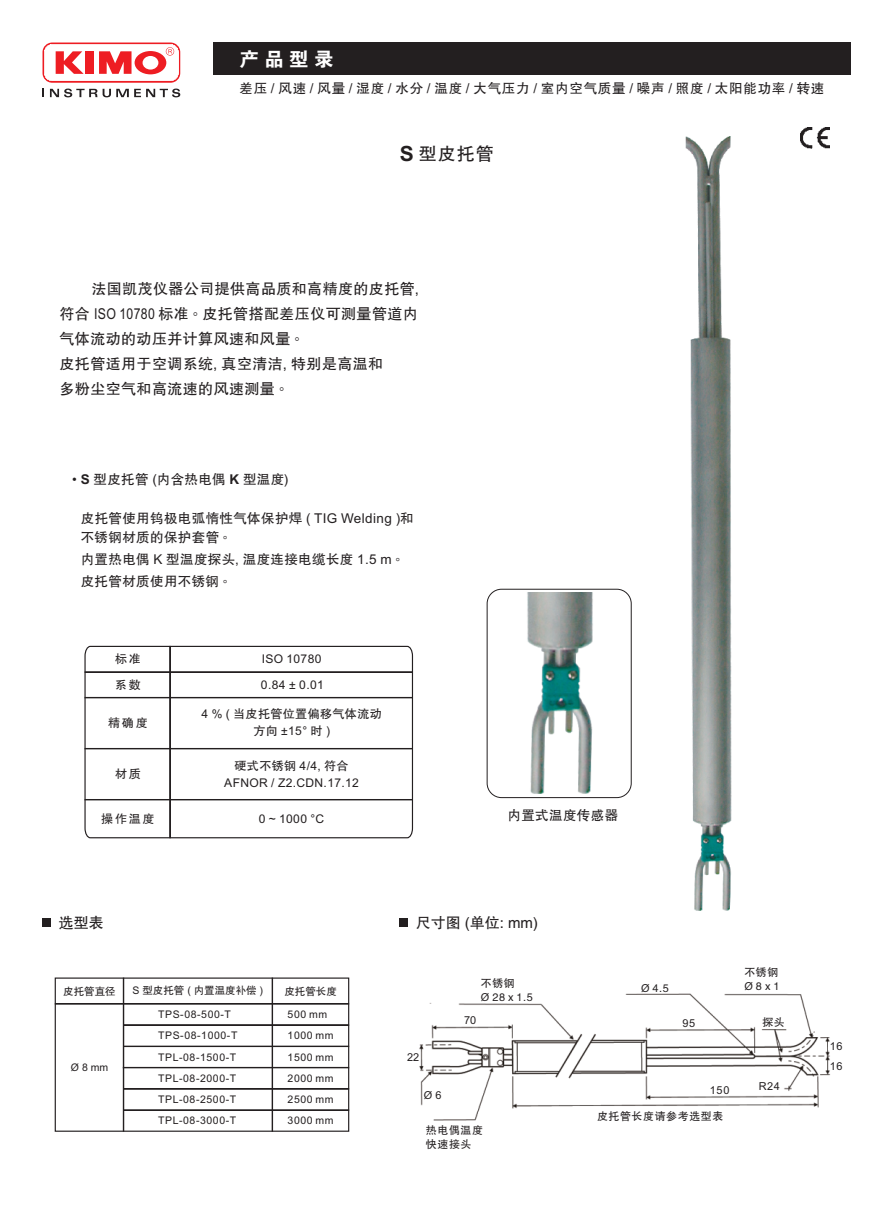
<style>
.page{position:relative;width:893px;height:1212px;background:#fff}
.page>*{position:absolute;margin:0;border:0;box-sizing:border-box;transform-origin:0 0}
.t1{font:19.5px "FZDHTJW GB1 0";color:#fff}
.t2{font:18px "FZHTJW GB1 0";color:#231f20}
.t3{font:15px/24.9px "FZHTJW GB1 0";letter-spacing:.03em;color:#231f20}
.t4{font:13.5px/19.2px "FZHTJW GB1 0";letter-spacing:.03em;color:#231f20}
.t5{font:13.5px "FZHTJW GB1 0";letter-spacing:.055em;color:#231f20}
.t6{font:12px/17.1px "Arial";letter-spacing:.03em;color:#231f20;text-align:center}
.t7{font:12px/17.1px "FZHTJW GB1 0";letter-spacing:.03em;color:#231f20;text-align:center}
.t8{font:10.95px/14.2px "FZHTJW GB1 0";letter-spacing:.055em;color:#231f20}
.t9{font:10.95px/20px "Arial";letter-spacing:.055em;color:#231f20}
.t10{font:10.5px/21.3px "Arial";letter-spacing:.055em;color:#231f20}
.t11{font:10.5px "FZHTJW GB1 0";color:#231f20}
.s1{font-family:"Arial"}
.s2{font-family:"Arial";font-weight:700;font-size:21px}
.s3{font-family:"Arial Narrow"}
.s4{font-family:"Arial";font-weight:700}
.s5{font-family:"FZHTJW GB1 0"}
</style>
<div class="page">
<img style="left:801px;top:128px;width:28px;height:21px">
<div style="left:487px;top:589px;width:145px;height:209px;border:1px solid #231f20;border-radius:14px"></div>
<svg style="left:55px;top:977px;width:294px;height:155px"></svg>
<div style="left:43px;top:918px;width:8px;height:9px;background:#231f20"></div>
<img style="left:419px;top:993px;width:412px;height:128px">
<div style="left:400px;top:918px;width:8px;height:9px;background:#231f20"></div>
<img style="left:686px;top:136px;width:45px;height:774px">
<svg style="left:84px;top:646px;width:329px;height:192px"></svg>
<img style="left:527px;top:592px;width:66px;height:201px">
<svg style="left:50px;top:89px;width:130px;height:8px"></svg>
<svg style="left:43px;top:43px;width:137px;height:40px"></svg>
<div style="left:213px;top:43px;width:637px;height:32px;background:#231f20"></div>
<p class="t1" style="left:239px;top:48px;width:96px">产 品 型 录</p>
<p class="t5" style="left:239px;top:80px;width:586px">差压 <span class="s1">/</span> 风速 <span class="s1">/</span> 风量 <span class="s1">/</span> 湿度 <span class="s1">/</span> 水分 <span class="s1">/</span> 温度 <span class="s1">/</span> 大气压力 <span class="s1">/</span> 室内空气质量 <span class="s1">/</span> 噪声 <span class="s1">/</span> 照度 <span class="s1">/</span> 太阳能功率 <span class="s1">/</span> 转速</p>
<p class="t2" style="left:400px;top:143px;width:96px"><span class="s2">S</span> 型皮托管</p>
<p class="t3" style="left:60px;top:277px;width:361px;text-indent:32px">法国凯茂仪器公司提供高品质和高精度的皮托管<span class="s1">,</span>符合 <span class="s3">ISO 10780</span> 标准 <span class="s1">◦</span> 皮托管搭配差压仪可测量管道内气体流动的动压并计算风速和风量 <span class="s1">◦<br></span>皮托管适用于空调系统<span class="s1">,</span> 真空清洁<span class="s1">,</span> 特别是高温和<br>多粉尘空气和高流速的风速测量 <span class="s1">◦</span></p>
<p class="t4" style="left:72px;top:470px;width:218px"><span class="s1">•</span> <span class="s4">S</span> 型皮托管 (内含热电偶 <span class="s4">K</span> 型温度)</p>
<p class="t4" style="left:81px;top:509px;width:334px">皮托管使用钨极电弧惰性气体保护焊 <span class="s1">( TIG Welding )</span>和不锈钢材质的保护套管 <span class="s1">◦</span></p>
<p class="t4" style="left:81px;top:549px;width:321px;line-height:22.4px">内置热电偶 <span class="s1">K</span> 型温度探头<span class="s1">,</span> 温度连接电缆长度 <span class="s1">1.5 m ◦</span>皮托管材质使用不锈钢 <span class="s1">◦</span></p>
<p class="t7" style="left:115px;top:651px;width:27px">标准</p>
<p class="t7" style="left:115px;top:677px;width:27px">系数</p>
<p class="t7" style="left:108px;top:715px;width:41px">精确度</p>
<p class="t7" style="left:115px;top:766px;width:27px">材质</p>
<p class="t7" style="left:101px;top:811px;width:55px">操作温度</p>
<p class="t6" style="left:262px;top:652px;width:61px">ISO 10780</p>
<p class="t6" style="left:261px;top:677px;width:64px">0.84 ± 0.01</p>
<p class="t7" style="left:202px;top:706px;width:182px"><span class="s1">4 % (</span> 当皮托管位置偏移气体流动方向 <span class="s1">±15°</span> 时 <span class="s1">)</span></p>
<p class="t6" style="left:224px;top:758px;width:136px"><span class="s5">硬式不锈钢</span> 4/4, <span class="s5">符合<br></span>AFNOR / Z2.CDN.17.12</p>
<p class="t6" style="left:259px;top:811px;width:67px">0 ~ 1000 °C</p>
<p class="t4" style="left:508px;top:806px;width:112px">内置式温度传感器</p>
<p class="t3" style="left:59px;top:911px;width:46px">选型表</p>
<p class="t3" style="left:416px;top:911px;width:124px">尺寸图 (单位: mm)</p>
<p class="t11" style="left:63px;top:985px;width:54px">皮托管直径</p>
<p class="t10" style="left:71px;top:1058px;width:39px">Ø 8 mm</p>
<p class="t11" style="left:133px;top:985px;width:132px"><span class="s1">S</span> 型皮托管 ( 内置温度补偿 <span class="s1">)</span></p>
<p class="t10" style="left:158px;top:1005px;width:81px">TPS-08-500-T<br>TPS-08-1000-T<br>TPL-08-1500-T<br>TPL-08-2000-T<br>TPL-08-2500-T<br>TPL-08-3000-T</p>
<p class="t11" style="left:284px;top:985px;width:54px">皮托管长度</p>
<p class="t10" style="left:288px;top:1005px;width:48px">500 mm<br>1000 mm<br>1500 mm<br>2000 mm<br>2500 mm<br>3000 mm</p>
<p class="t8" style="left:481px;top:976px;width:54px">不锈钢<br><span class="s1">Ø</span> 28 x 1.5</p>
<p class="t9" style="left:407px;top:1048px;width:14px">22</p>
<p class="t9" style="left:424px;top:1086px;width:19px">Ø 6</p>
<p class="t9" style="left:464px;top:1012px;width:14px">70</p>
<p class="t8" style="left:426px;top:1123px;width:59px">热电偶温度快速接头</p>
<p class="t8" style="left:744px;top:966px;width:36px">不锈钢</p>
<p class="t8" style="left:641px;top:981px;width:29px"><span class="s1">Ø</span> 4.5</p>
<p class="t8" style="left:744px;top:980px;width:37px"><span class="s1">Ø</span> 8 x 1</p>
<p class="t8" style="left:762px;top:1015px;width:24px">探头</p>
<p class="t9" style="left:682px;top:1014px;width:14px">95</p>
<p class="t9" style="left:710px;top:1081px;width:21px">150</p>
<p class="t8" style="left:597px;top:1109px;width:128px">皮托管长度请参考选型表</p>
<p class="t9" style="left:759px;top:1077px;width:23px">R24</p>
<p class="t9" style="left:830px;top:1037px;width:14px">16<br>16</p>
</div>
